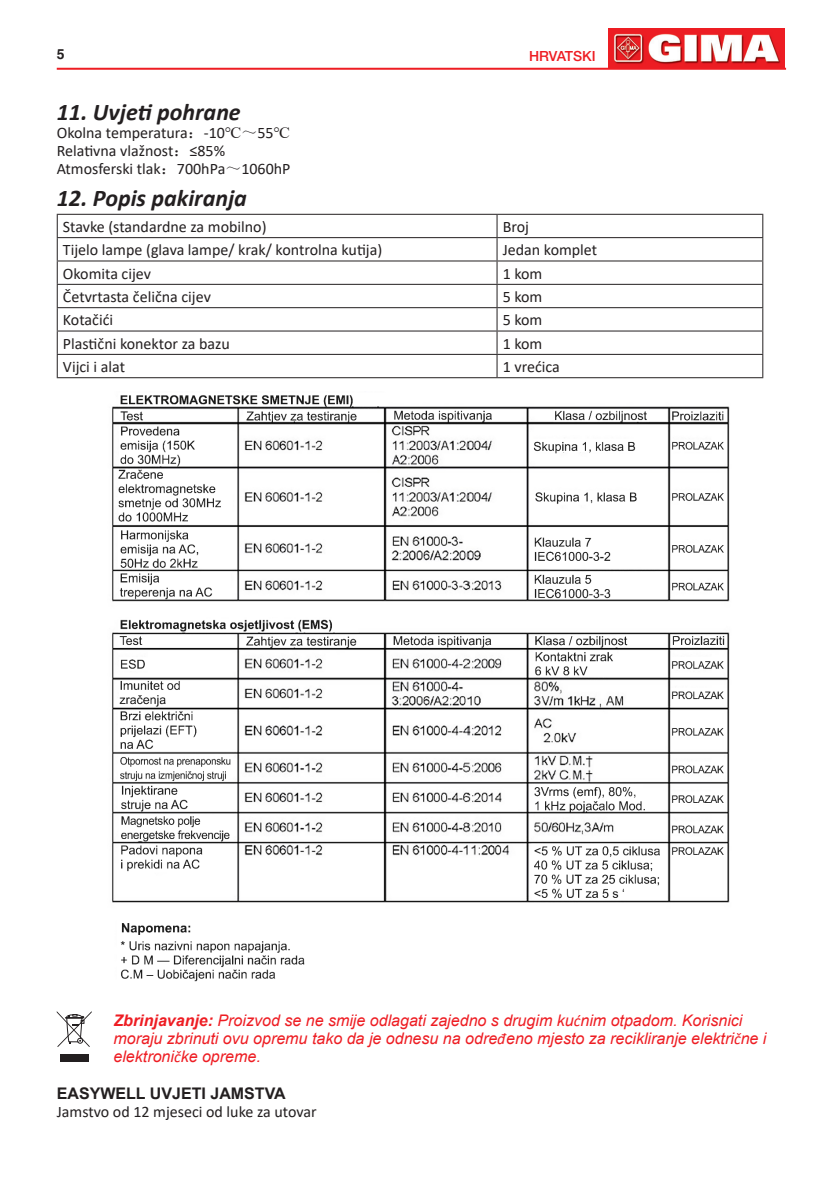
<style>
.page{position:relative;width:840px;height:1191px;background:#fff}
.page>*{position:absolute;margin:0;border:0;box-sizing:border-box;transform-origin:0 0}
.CAPITOLO{font:italic 700 24px "Calibri";color:#231f20}
.Testo_8_pt{font:16px "Calibri";color:#231f20}
.Smaltimento{font:italic 16px/18px "Arial";color:#ee1d23}
.Testo_8_pt-2{font:700 16px "Arial";color:#231f20}
.LINGUE_rosso{font:500 14px "Helvetica Neue LT Std";color:#ee1d23}
.PAGINE{font:700 14px "Helvetica LT Std";color:#231f20}
.s1{font-family:"Sim Sun"}
.s2{font-family:"Times New Roman"}
.s3{font-weight:700}
.s4{font-family:"Calibri"}
</style>
<div class="page">
<hr style="left:57px;top:68px;width:728px;height:2px;background:#ee1d23">
<img style="left:608px;top:28px;width:176px;height:40px">
<hr style="left:57px;top:214px;width:439px;height:1px;background:#231f20">
<hr style="left:496px;top:214px;width:266px;height:1px;background:#231f20">
<hr style="left:57px;top:237px;width:439px;height:1px;background:#231f20">
<hr style="left:496px;top:237px;width:266px;height:1px;background:#231f20">
<hr style="left:57px;top:260px;width:439px;height:1px;background:#231f20">
<hr style="left:496px;top:260px;width:266px;height:1px;background:#231f20">
<hr style="left:57px;top:284px;width:439px;height:1px;background:#231f20">
<hr style="left:496px;top:284px;width:266px;height:1px;background:#231f20">
<hr style="left:57px;top:307px;width:439px;height:1px;background:#231f20">
<hr style="left:496px;top:307px;width:266px;height:1px;background:#231f20">
<hr style="left:57px;top:330px;width:439px;height:1px;background:#231f20">
<hr style="left:496px;top:330px;width:266px;height:1px;background:#231f20">
<hr style="left:57px;top:354px;width:439px;height:1px;background:#231f20">
<svg style="left:57px;top:215px;width:1px;height:162px"></svg>
<hr style="left:496px;top:354px;width:266px;height:1px;background:#231f20">
<svg style="left:496px;top:215px;width:1px;height:162px"></svg>
<svg style="left:761px;top:237px;width:1px;height:118px"></svg>
<hr style="left:57px;top:377px;width:439px;height:1px;background:#231f20">
<hr style="left:496px;top:377px;width:266px;height:1px;background:#231f20">
<img style="left:112px;top:395px;width:618px;height:587px">
<div style="left:60px;top:1054px;width:29px;height:7px;background:#231f20"></div>
<svg style="left:57px;top:1011px;width:35px;height:36px"></svg>
<p class="PAGINE" style="left:57px;top:46px;width:9px">5</p>
<p class="LINGUE_rosso" style="left:529px;top:48px;width:68px">HRVATSKI</p>
<p class="CAPITOLO" style="left:57px;top:95px;width:185px">11. Uvjeti pohrane</p>
<p class="Testo_8_pt" style="left:57px;top:122px;width:234px">Okolna temperatura<span class="s1">：</span>-10<span class="s2">℃</span><span class="s1">～</span>55<span class="s2">℃</span></p>
<p class="Testo_8_pt" style="left:57px;top:140px;width:170px">Relativna vlažnost<span class="s1">：</span>≤85%</p>
<p class="Testo_8_pt" style="left:57px;top:158px;width:235px">Atmosferski tlak<span class="s1">：</span>700hPa<span class="s1">～</span>1060hP</p>
<p class="CAPITOLO" style="left:57px;top:181px;width:191px">12. Popis pakiranja</p>
<p class="Testo_8_pt" style="left:63px;top:215px;width:205px">Stavke (standardne za mobilno)</p>
<p class="Testo_8_pt" style="left:502px;top:215px;width:28px">Broj</p>
<p class="Testo_8_pt" style="left:63px;top:239px;width:321px">Tijelo lampe (glava lampe/ krak/ kontrolna kutija)</p>
<p class="Testo_8_pt" style="left:502px;top:239px;width:96px">Jedan komplet</p>
<p class="Testo_8_pt" style="left:63px;top:262px;width:90px">Okomita cijev</p>
<p class="Testo_8_pt" style="left:502px;top:262px;width:41px">1 kom</p>
<p class="Testo_8_pt" style="left:63px;top:286px;width:149px">Četvrtasta čelična cijev</p>
<p class="Testo_8_pt" style="left:502px;top:286px;width:41px">5 kom</p>
<p class="Testo_8_pt" style="left:63px;top:309px;width:52px">Kotačići</p>
<p class="Testo_8_pt" style="left:502px;top:309px;width:41px">5 kom</p>
<p class="Testo_8_pt" style="left:63px;top:332px;width:168px">Plastični konektor za bazu</p>
<p class="Testo_8_pt" style="left:502px;top:332px;width:41px">1 kom</p>
<p class="Testo_8_pt" style="left:63px;top:356px;width:64px">Vijci i alat</p>
<p class="Testo_8_pt" style="left:502px;top:356px;width:59px">1 vrećica</p>
<p class="Smaltimento" style="left:113px;top:1011px;width:654px"><span class="s3">Zbrinjavanje:</span> Proizvod se ne smije odlagati zajedno s drugim ku<span class="s4">ć</span>nim otpadom. Korisnici moraju zbrinuti ovu opremu tako da je odnesu na odre<span class="s4">đ</span>eno mjesto za recikliranje elektri<span class="s4">č</span>ne i elektroni<span class="s4">č</span>ke opreme.</p>
<p class="Testo_8_pt-2" style="left:57px;top:1081px;width:230px">EASYWELL UVJETI JAMSTVA</p>
<p class="Testo_8_pt" style="left:57px;top:1100px;width:261px">Jamstvo od 12 mjeseci od luke za utovar</p>
</div>
